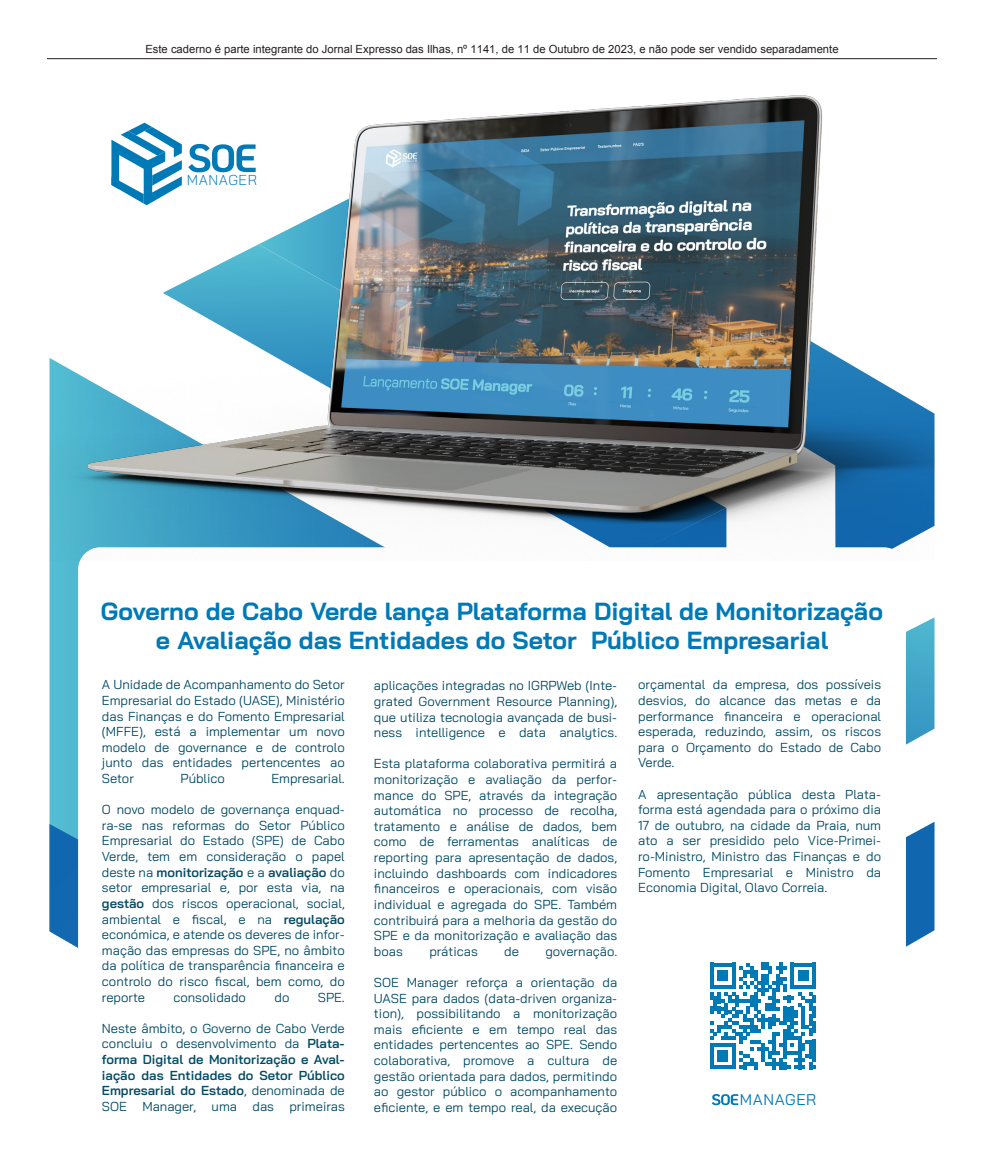
<style>
.page{position:relative;width:993px;height:1170px;background:#fff}
.page>*{position:absolute;margin:0;border:0;box-sizing:border-box;transform-origin:0 0}
.t1{font:700 24.75px/28.6px "Bai Jamjuree";color:#0079b7;text-align:center}
.t2{font:15.5px "Bai Jamjuree";letter-spacing:.04em;color:#0079b7}
.t3{font:300 14.38px "Bai Jamjuree";letter-spacing:.04em;color:#0079b7}
.t4{font:13px/15.6px "Bai Jamjuree";color:#024a63;text-align:justify}
.t5{font:11.25px "Arial";color:#231f20}
.s1{font-weight:600}
</style>
<div class="page">
<svg style="left:49px;top:560px;width:874px;height:387px;background:#69c3d7"></svg>
<svg style="left:905px;top:617px;width:29px;height:320px"></svg>
<svg style="left:49px;top:823px;width:29px;height:125px;background:#2779b8"></svg>
<svg style="left:78px;top:560px;width:827px;height:546px"></svg>
<svg style="left:711px;top:1093px;width:27px;height:12px"></svg>
<img style="left:49px;top:95px;width:884px;height:465px">
<svg style="left:188px;top:144px;width:67px;height:28px"></svg>
<svg style="left:111px;top:123px;width:71px;height:82px"></svg>
<svg style="left:709px;top:962px;width:107px;height:107px"></svg>
<hr style="left:47px;top:58px;width:889px;height:1px;background:#231f20">
<p class="t5" style="left:145px;top:43px;width:694px">Este caderno é parte integrante do Jornal Expresso das Ilhas, nº 1141, de 11 de Outubro de 2023, e não pode ser vendido separadamente</p>
<p class="t3" style="left:187px;top:168px;width:71px">MANAGER</p>
<p class="t1" style="left:101px;top:597px;width:783px">Governo de Cabo Verde lança Plataforma Digital de Monitorização e Avaliação das Entidades do Setor Público Empresarial</p>
<p class="t4" style="left:102px;top:677px;width:244px">A Unidade de Acompanhamento do Setor Empresarial do Estado (UASE), Ministério das Finanças e do Fomento Empresarial (MFFE), está a implementar um novo modelo de governance e de controlo junto das entidades pertencentes ao Setor</p>
<p class="t4" style="left:638px;top:677px;width:244px">orçamental da empresa, dos possíveis desvios, do alcance das metas e da performance financeira e operacional esperada, reduzindo, assim, os riscos para o Orçamento do Estado de Cabo Verde.</p>
<p class="t4" style="left:638px;top:786px;width:244px">A apresentação pública desta Plata&shy;forma está agendada para o próximo dia 17 de outubro, na cidade da Praia, num ato a ser presidido pelo Vice-Primei&shy;ro-Ministro, Ministro das Finanças e do Fomento Empresarial e Ministro da Economia Digital, Olavo Correia.</p>
<p class="t4" style="left:374px;top:678px;width:245px">aplicações integradas no IGRPWeb (Inte&shy;grated Government Resource Planning), que utiliza tecnologia avançada de busi&shy;ness intelligence e data analytics.</p>
<p class="t4" style="left:374px;top:756px;width:245px">Esta plataforma colaborativa permitirá a monitorização e avaliação da perfor&shy;mance do SPE, através da integração automática no processo de recolha, tratamento e análise de dados, bem como de ferramentas analíticas de reporting para apresentação de dados, incluindo dashboards com indicadores financeiros e operacionais, com visão individual e agregada do SPE. Também contribuirá para a melhoria da gestão do SPE e da monitorização e avaliação das boas</p>
<p class="t4" style="left:180px;top:770px;width:46px">Público</p>
<p class="t4" style="left:271px;top:770px;width:75px">Empresarial.</p>
<p class="t4" style="left:102px;top:801px;width:244px">O novo modelo de governança enquad&shy;ra-se nas reformas do Setor Público Empresarial do Estado (SPE) de Cabo Verde, tem em consideração o papel deste na <span class="s1">monitorização</span> e a <span class="s1">avaliação</span> do setor empresarial e, por esta via, na <span class="s1">gestão</span> dos riscos operacional, social, ambiental e fiscal, e na <span class="s1">regulação </span>económica, e atende os deveres de infor&shy;mação das empresas do SPE, no âmbito da política de transparência financeira e controlo do risco fiscal, bem como, do reporte</p>
<p class="t4" style="left:429px;top:943px;width:50px">práticas</p>
<p class="t4" style="left:504px;top:943px;width:16px">de</p>
<p class="t4" style="left:545px;top:943px;width:73px">governação.</p>
<p class="t4" style="left:374px;top:974px;width:245px">SOE Manager reforça a orientação da UASE para dados (data-driven organiza&shy;tion), possibilitando a monitorização mais eficiente e em tempo real das entidades pertencentes ao SPE. Sendo colaborativa, promove a cultura de gestão orientada para dados, permitindo ao gestor público o acompanhamento eficiente, e em tempo real, da execução</p>
<p class="t4" style="left:173px;top:988px;width:74px">consolidado</p>
<p class="t4" style="left:274px;top:988px;width:16px">do</p>
<p class="t4" style="left:318px;top:988px;width:28px">SPE.</p>
<p class="t4" style="left:102px;top:1020px;width:244px">Neste âmbito, o Governo de Cabo Verde concluiu o desenvolvimento da <span class="s1">Plata&shy;forma Digital de Monitorização e Aval&shy;iação das Entidades do Setor Público Empresarial do Estado</span>, denominada de SOE Manager, uma das primeiras</p>
<p class="t2" style="left:739px;top:1086px;width:78px">MANAGER</p>
</div>
